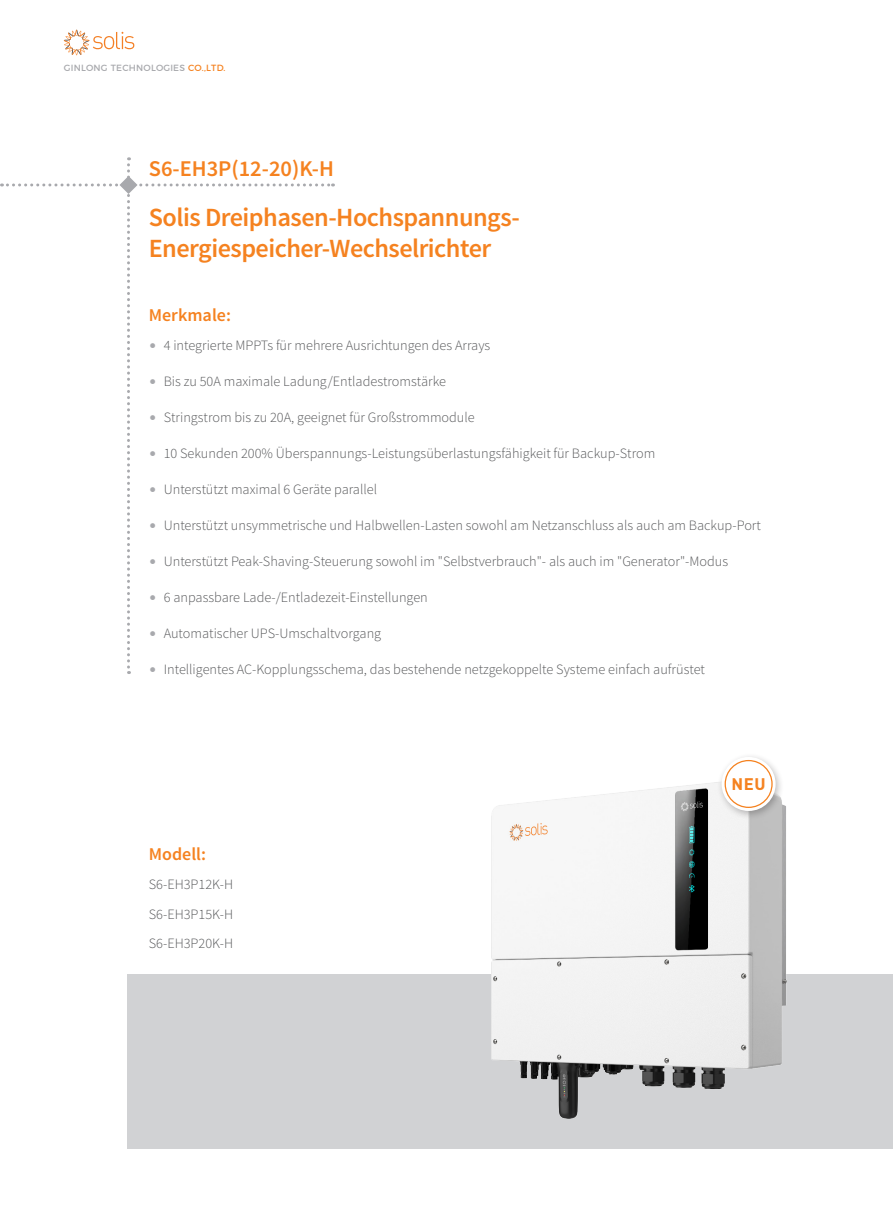
<style>
.page{position:relative;width:893px;height:1212px;background:#fff}
.page>*{position:absolute;margin:0;border:0;box-sizing:border-box;transform-origin:0 0}
.t1{font:600 26.25px/31.5px "Source Sans Pro";letter-spacing:-.02em;color:#f58220}
.t2{font:600 22.5px "Source Sans Pro";color:#f58220}
.t3{font:600 18px "Source Sans Pro";color:#f58220}
.t4{font:700 16.5px "DIN Pro";color:#f58220}
.t5{font:300 14.25px/29.5px "Source Sans Pro";color:#57585a;text-align:justify}
.t6{font:9px "Montserrat";letter-spacing:.025em;color:#a8a9ad}
.s1{color:#f58220}
.s2{color:#a8a9ad}
</style>
<div class="page">
<div style="left:128px;top:974px;width:765px;height:174px;background:#d1d2d4"></div>
<svg style="left:64px;top:30px;width:70px;height:25px"></svg>
<img style="left:492px;top:782px;width:295px;height:336px">
<div style="left:716px;top:752px;width:68px;height:67px;background:#231f20;opacity:.3"></div>
<svg style="left:722px;top:757px;width:54px;height:54px"></svg>
<div style="left:725px;top:760px;width:47px;height:47px;background:#fff;border-radius:50%"></div>
<div style="left:725px;top:760px;width:48px;height:48px;border:1px solid #f58220;border-radius:50%"></div>
<svg style="left:1px;top:157px;width:332px;height:517px"></svg>
<p class="t6" style="left:64px;top:61px;width:163px">GINLONG TECHNOLOGIES <span class="s1">CO.,LTD.</span></p>
<h2 class="t2" style="left:149px;top:154px;width:187px">S6-EH3P(12-20)K-H</h2>
<h1 class="t1" style="left:149px;top:202px;width:373px">Solis Dreiphasen-Hochspannungs-<br>Energiespeicher-Wechselrichter</h1>
<p class="t3" style="left:149px;top:304px;width:84px">Merkmale:</p>
<p class="t5" style="left:149px;top:330px;width:343px"><span class="s2">•</span> 4 integrierte MPPTs für mehrere Ausrichtungen des Arrays</p>
<p class="t5" style="left:149px;top:366px;width:299px"><span class="s2">•</span> Bis zu 50A maximale Ladung/Entladestromstärke</p>
<p class="t5" style="left:149px;top:402px;width:327px"><span class="s2">•</span> Stringstrom bis zu 20A, geeignet für Großstrommodule</p>
<p class="t5" style="left:149px;top:438px;width:508px"><span class="s2">•</span> 10 Sekunden 200% Überspannungs-Leistungsüberlastungsfähigkeit für Backup-Strom</p>
<p class="t5" style="left:149px;top:474px;width:230px"><span class="s2">•</span> Unterstützt maximal 6 Geräte parallel</p>
<p class="t5" style="left:149px;top:510px;width:614px"><span class="s2">•</span> Unterstützt unsymmetrische und Halbwellen-Lasten sowohl am Netzanschluss als auch am Backup-Port</p>
<p class="t5" style="left:149px;top:546px;width:581px"><span class="s2">•</span> Unterstützt Peak-Shaving-Steuerung sowohl im "Selbstverbrauch"- als auch im "Generator"-Modus</p>
<p class="t5" style="left:149px;top:582px;width:281px"><span class="s2">•</span> 6 anpassbare Lade-/Entladezeit-Einstellungen</p>
<p class="t5" style="left:149px;top:618px;width:234px"><span class="s2">•</span> Automatischer UPS-Umschaltvorgang</p>
<p class="t5" style="left:149px;top:654px;width:558px"><span class="s2">•</span> Intelligentes AC-Kopplungsschema, das bestehende netzgekoppelte Systeme einfach aufrüstet</p>
<p class="t3" style="left:149px;top:843px;width:59px">Modell:</p>
<p class="t5" style="left:149px;top:870px;width:86px">S6-EH3P12K-H S6-EH3P15K-H S6-EH3P20K-H</p>
<p class="t4" style="left:732px;top:773px;width:36px">NEU</p>
</div>
